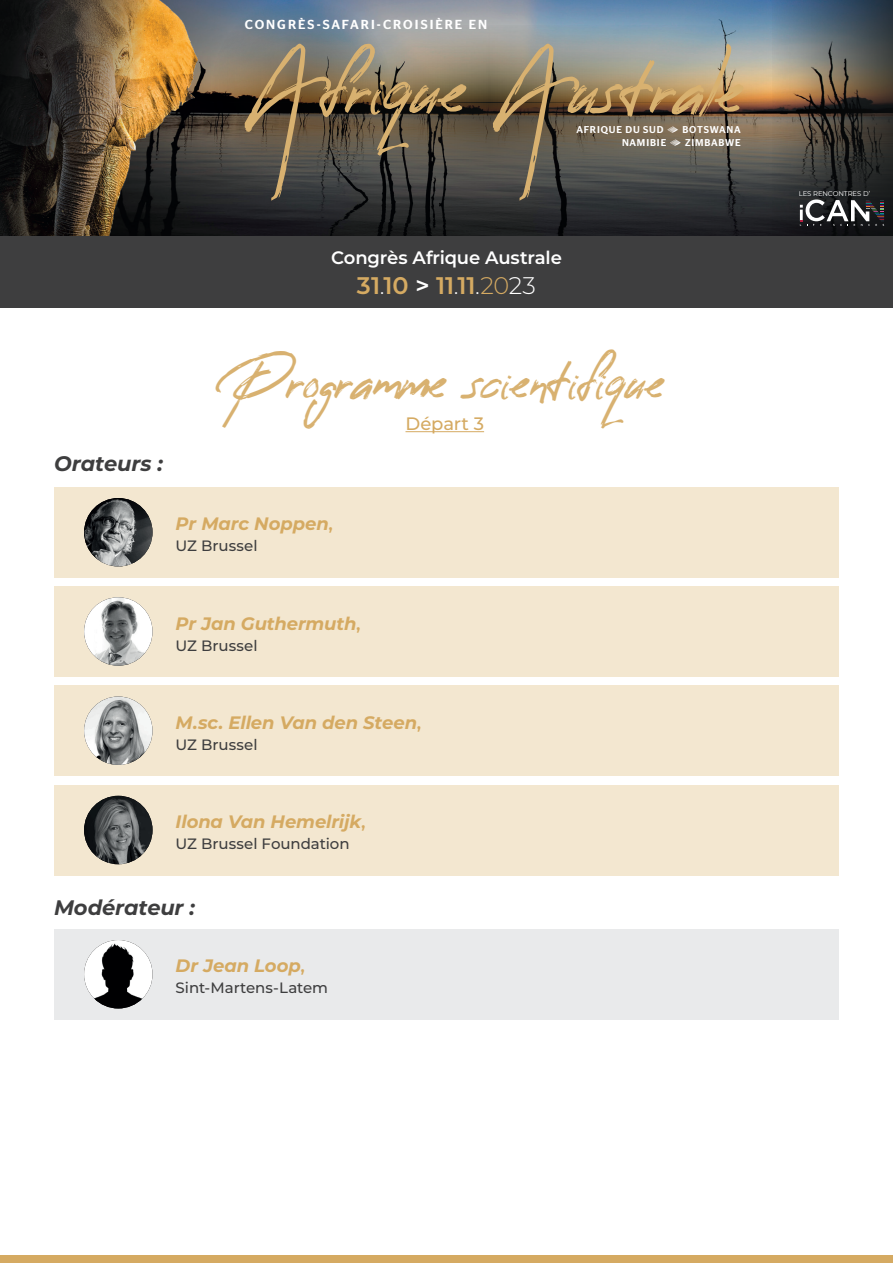
<style>
.page{position:relative;width:893px;height:1263px;background:#fff}
.page>*{position:absolute;margin:0;border:0;box-sizing:border-box;transform-origin:0 0}
.t1{font:63.6px "Reey";letter-spacing:-.025em;color:#d8b170}
.t2{font:45px "Reey";letter-spacing:-.025em;color:#d8b170}
.t3{font:600 24px "Montserrat";letter-spacing:-.005em;color:#d5aa62}
.t4{font:italic 700 21px "Montserrat";letter-spacing:-.005em;color:#3e3e3f}
.t5{font:italic 700 18px "Montserrat";letter-spacing:-.005em;color:#d5aa62}
.t6{font:600 18px "Montserrat";letter-spacing:-.01em;color:#fff}
.t7{font:500 18px "Montserrat";letter-spacing:-.01em;color:#d5aa62}
.t8{font:500 15px "Montserrat";color:#3e3e3f}
.t9{font:500 13.05px "Stag Sans";letter-spacing:.145em;color:#fff}
.t10{font:500 9.9px/12.9px "Stag Sans";letter-spacing:.085em;color:#fff;text-align:right}
.t11{font:6.9px "Montserrat";letter-spacing:-.01em;color:#fff}
.s1{font-family:"Type Embellishments One Let Plain";font-weight:400}
.s2{font-weight:300;color:#fff}
.s3{color:#fff}
.s4{font-weight:300}
.s5{font-weight:600;font-style:normal}
</style>
<div class="page">
<div style="left:54px;top:929px;width:785px;height:90px;background:#e9eaeb"></div>
<div style="left:54px;top:487px;width:785px;height:90px;background:#f3e7d0"></div>
<div style="left:54px;top:586px;width:785px;height:90px;background:#f3e7d0"></div>
<div style="left:54px;top:686px;width:785px;height:90px;background:#f3e7d0"></div>
<div style="left:54px;top:785px;width:785px;height:90px;background:#f3e7d0"></div>
<div style="left:0;top:1255px;width:893px;height:8px;background:#d5aa62"></div>
<svg style="left:806px;top:0;width:87px;height:237px;background:#3e3e3d"></svg>
<div style="left:180px;top:0;width:626px;height:237px;background:#000001;opacity:.75"></div>
<img style="left:0;top:0;width:218px;height:237px">
<svg style="left:800px;top:199px;width:84px;height:27px"></svg>
<div style="left:0;top:237px;width:893px;height:71px;background:#3e3e3f"></div>
<img style="left:84px;top:940px;width:69px;height:68px;border-radius:34px">
<hr style="left:405px;top:431px;width:79px;height:1px;background:#d5aa62">
<img style="left:84px;top:498px;width:69px;height:68px;border-radius:34px">
<img style="left:84px;top:597px;width:69px;height:69px;border-radius:34px">
<img style="left:84px;top:696px;width:69px;height:69px;border-radius:34px">
<img style="left:84px;top:796px;width:69px;height:68px;border-radius:34px">
<p class="t9" style="left:245px;top:15px;width:244px">CONGRÈS-SAFARI-CROISIÈRE EN</p>
<h1 class="t1" style="left:247px;top:56px;width:498px">A frique A ustrale</h1>
<p class="t10" style="left:576px;top:123px;width:166px">AFRIQUE DU SUD <span class="s1">B</span> BOTSWANA<br>NAMIBIE <span class="s1">B</span> ZIMBABWE</p>
<p class="t6" style="left:331px;top:245px;width:232px">Congrès Afrique Australe</p>
<h3 class="t3" style="left:357px;top:268px;width:181px">31<span class="s2">.</span>10 <span class="s3">&gt;</span> 11<span class="s2">.</span>11<span class="s2">.</span><span class="s4">20</span><span class="s2">23</span></h3>
<p class="t4" style="left:54px;top:449px;width:111px">Orateurs :</p>
<h2 class="t2" style="left:228px;top:358px;width:438px">Programme scientifique</h2>
<p class="t7" style="left:405px;top:411px;width:80px">Départ 3</p>
<p class="t5" style="left:176px;top:511px;width:159px">Pr Marc Noppen<span class="s5">,</span></p>
<p class="t8" style="left:176px;top:536px;width:83px">UZ Brussel</p>
<p class="t5" style="left:176px;top:610px;width:186px">Pr Jan Guthermuth<span class="s5">,</span></p>
<p class="t8" style="left:176px;top:635px;width:83px">UZ Brussel</p>
<p class="t5" style="left:176px;top:710px;width:247px">M.sc. Ellen Van den Steen<span class="s5">,</span></p>
<p class="t8" style="left:176px;top:734px;width:83px">UZ Brussel</p>
<p class="t5" style="left:176px;top:809px;width:191px">Ilona Van Hemelrijk<span class="s5">,</span></p>
<p class="t8" style="left:176px;top:833px;width:175px">UZ Brussel Foundation</p>
<p class="t4" style="left:54px;top:893px;width:143px">Modérateur :</p>
<p class="t5" style="left:176px;top:953px;width:131px">Dr Jean Loop<span class="s5">,</span></p>
<p class="t8" style="left:176px;top:978px;width:154px">Sint-Martens-Latem</p>
<p class="t11" style="left:799px;top:189px;width:73px">LES RENCONTRES D’</p>
</div>
